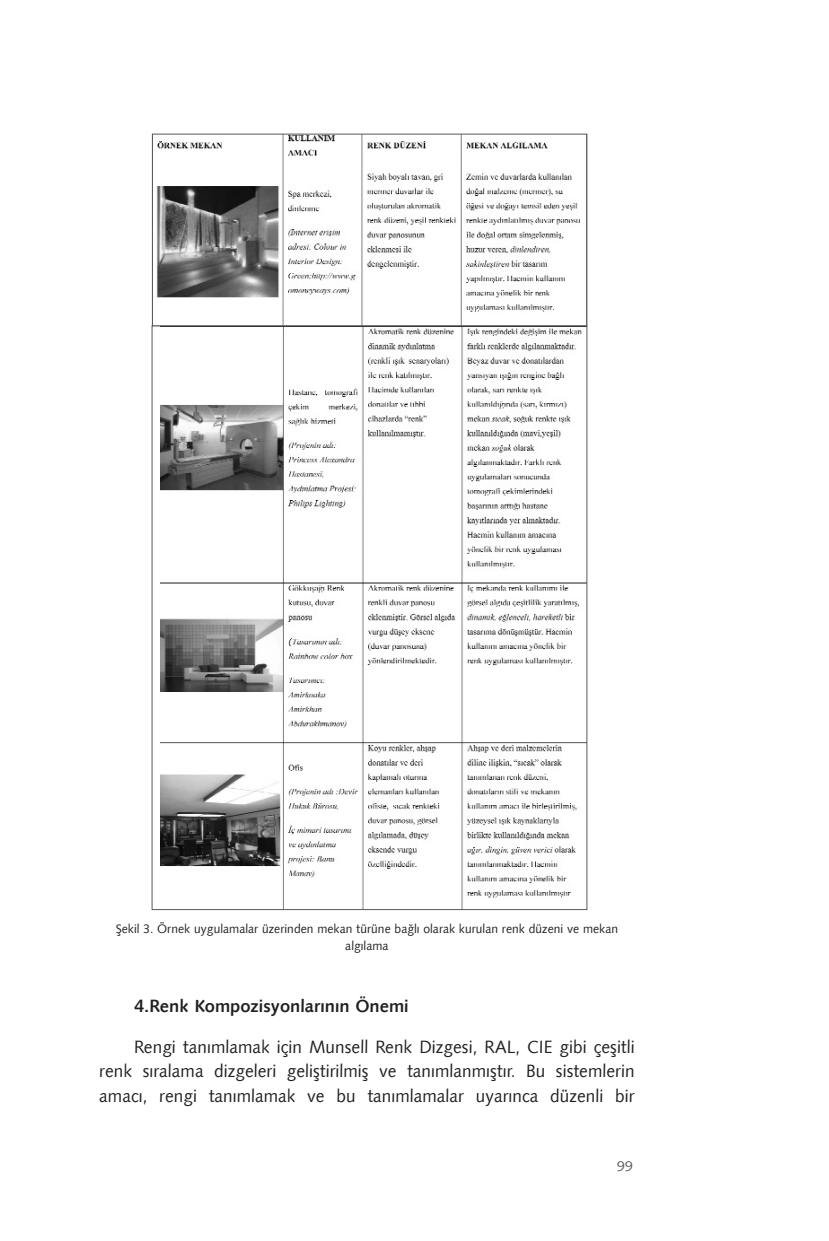
<style>
.page{position:relative;width:829px;height:1241px;background:#fff}
.page>*{position:absolute;margin:0;border:0;box-sizing:border-box;transform-origin:0 0}
.t1{font:17.5px/24.5px "Humanist 531 BT Roman A";color:#231f20;text-align:justify}
.t2{font:17.5px "Humanist 531 BT Bold A";color:#231f20}
.t3{font:14px "Humanist 531 BT Roman A";color:#57585a}
.t4{font:12.25px/17.5px "Humanist 531 BT Roman A";color:#231f20;text-align:center}
</style>
<div class="page">
<img style="left:156px;top:136px;width:424px;height:188px">
<div style="left:152px;top:134px;width:435px;height:192px;border:1px solid #57585a"></div>
<img style="left:160px;top:328px;width:425px;height:579px">
<p class="t4" style="left:116px;top:919px;width:504px">Şekil 3. Örnek uygulamalar üzerinden mekan türüne bağlı olarak kurulan renk düzeni ve mekan algılama</p>
<p class="t2" style="left:134px;top:995px;width:276px">4.Renk Kompozisyonlarının Önemi</p>
<p class="t1" style="left:99px;top:1033px;width:536px;text-indent:35px">Rengi tanımlamak için Munsell Renk Dizgesi, RAL, CIE gibi çeşitli renk sıralama dizgeleri geliştirilmiş ve tanımlanmıştır. Bu sistemlerin amacı, rengi tanımlamak ve bu tanımlamalar uyarınca düzenli bir</p>
<p class="t3" style="left:617px;top:1156px;width:17px">99</p>
</div>
